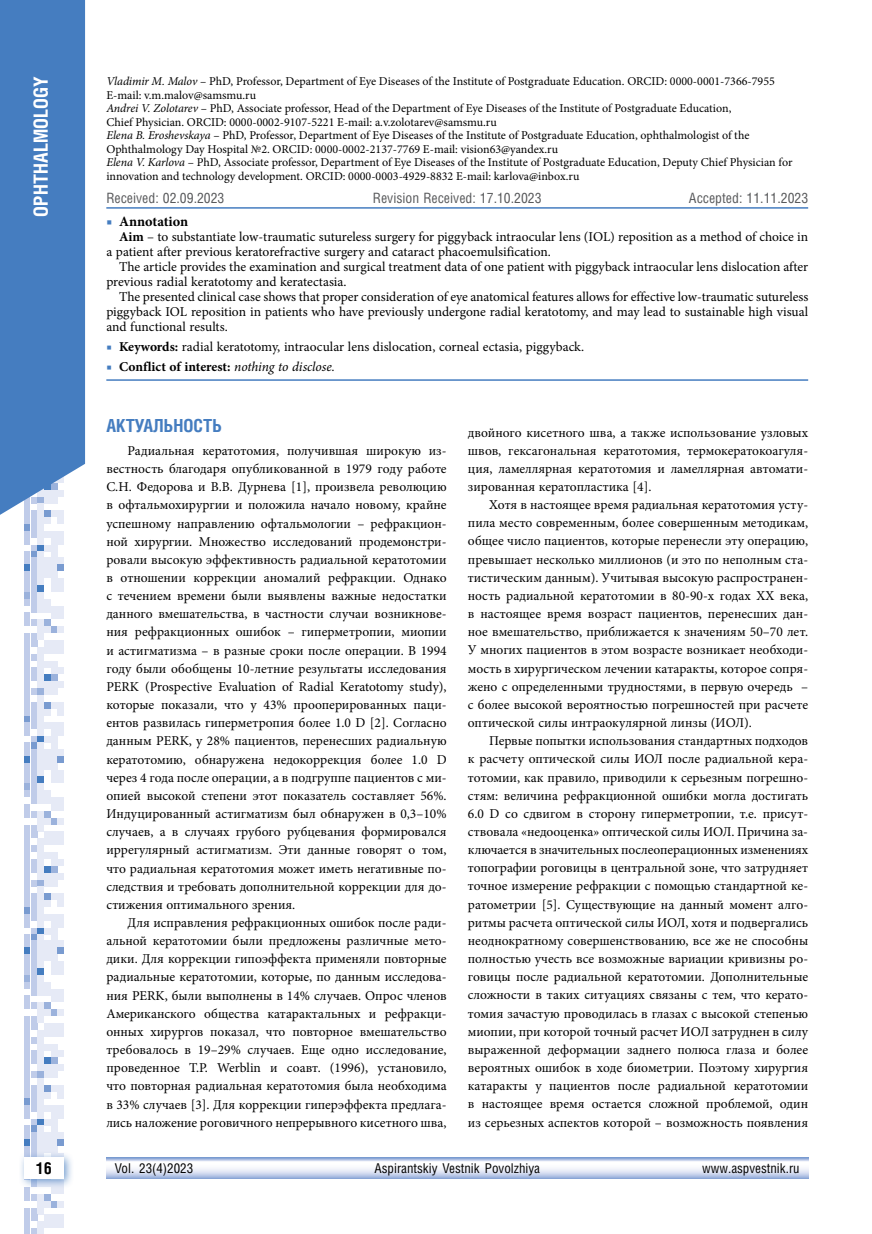
<style>
.page{position:relative;width:872px;height:1234px;background:#fff}
.page>*{position:absolute;margin:0;border:0;box-sizing:border-box;transform-origin:0 0}
.t1{font:700 19.5px "Helios Cond C";color:#fff}
.t2{font:700 18px "Helios Cond C";color:#457dc0}
.t3{font:700 16.5px "Helios Cond C";color:#000}
.t4{font:14.25px "Helios Cond C";color:#58595b}
.t5{font:700 14.25px "Minion Pro";letter-spacing:-.005em;color:#000}
.t6{font:13.5px/18.1px "Minion Pro";color:#000;text-align:justify}
.t7{font:13.5px "Helios Cond C";color:#000}
.t8{font:700 13.5px "Minion Pro";color:#000}
.t9{font:12px/13.5px "Minion Pro";color:#000}
.s1{font-style:italic}
.s2{font-weight:400;color:#457dc0}
.s3{font-weight:700}
.s4{color:#457dc0}
.s5{font-weight:400;font-style:italic}
</style>
<div class="page">
<svg style="left:24px;top:527px;width:40px;height:37px"></svg>
<div style="left:24px;top:564px;width:6px;height:7px;background:#457dc0"></div>
<div style="left:31px;top:564px;width:6px;height:7px;background:#c0cce9"></div>
<div style="left:38px;top:564px;width:6px;height:7px;background:#e6eaf6"></div>
<div style="left:44px;top:564px;width:6px;height:7px;background:#e6eaf6"></div>
<div style="left:51px;top:564px;width:6px;height:7px;background:#e6eaf6"></div>
<div style="left:58px;top:564px;width:6px;height:7px;background:#799bd0"></div>
<svg style="left:24px;top:571px;width:40px;height:144px"></svg>
<div style="left:24px;top:715px;width:6px;height:7px;background:#799bd0"></div>
<div style="left:31px;top:715px;width:6px;height:7px;background:#c0cce9"></div>
<div style="left:38px;top:715px;width:6px;height:7px;background:#e6eaf6"></div>
<svg style="left:24px;top:722px;width:40px;height:47px"></svg>
<div style="left:24px;top:769px;width:6px;height:7px;background:#c0cce9"></div>
<div style="left:31px;top:769px;width:6px;height:7px;background:#c0cce9"></div>
<div style="left:38px;top:769px;width:6px;height:7px;background:#e6eaf6"></div>
<div style="left:51px;top:769px;width:6px;height:7px;background:#e6eaf6"></div>
<div style="left:58px;top:769px;width:6px;height:7px;background:#e6eaf6"></div>
<svg style="left:24px;top:776px;width:40px;height:253px"></svg>
<div style="left:24px;top:1029px;width:6px;height:7px;background:#c0cce9"></div>
<div style="left:38px;top:1029px;width:6px;height:7px;background:#e6eaf6"></div>
<div style="left:44px;top:1029px;width:6px;height:7px;background:#e6eaf6"></div>
<div style="left:51px;top:1029px;width:6px;height:7px;background:#e6eaf6"></div>
<div style="left:58px;top:1029px;width:6px;height:7px;background:#e6eaf6"></div>
<svg style="left:24px;top:1036px;width:40px;height:41px"></svg>
<div style="left:24px;top:1077px;width:6px;height:7px;background:#c0cce9"></div>
<div style="left:38px;top:1077px;width:6px;height:7px;background:#e6eaf6"></div>
<svg style="left:24px;top:1084px;width:40px;height:54px"></svg>
<div style="left:24px;top:1138px;width:6px;height:7px;background:#457dc0"></div>
<div style="left:31px;top:1138px;width:6px;height:7px;background:#c0cce9"></div>
<div style="left:38px;top:1138px;width:6px;height:7px;background:#e6eaf6"></div>
<div style="left:44px;top:1138px;width:6px;height:7px;background:#e6eaf6"></div>
<div style="left:51px;top:1138px;width:6px;height:7px;background:#e6eaf6"></div>
<div style="left:58px;top:1138px;width:6px;height:7px;background:#799bd0"></div>
<svg style="left:24px;top:1145px;width:40px;height:6px"></svg>
<div style="left:24px;top:1186px;width:6px;height:7px;background:#c0cce9"></div>
<div style="left:51px;top:1186px;width:6px;height:7px;background:#e6eaf6"></div>
<div style="left:58px;top:1186px;width:6px;height:7px;background:#e6eaf6"></div>
<svg style="left:24px;top:1193px;width:40px;height:40px"></svg>
<div style="left:18px;top:1151px;width:56px;height:37px;background:#457dc0;opacity:.75"></div>
<div style="left:24px;top:1157px;width:40px;height:21px;background:#fff"></div>
<svg style="left:0;top:0;width:85px;height:527px;background:#5085c4"></svg>
<svg style="left:106px;top:1157px;width:702px;height:21px"></svg>
<hr style="left:106px;top:207px;width:702px;height:2px;background:#457dc0">
<hr style="left:106px;top:379px;width:702px;height:2px;background:#457dc0">
<h1 class="t1" style="left:29px;top:216px;width:140px;rotate:-90deg">Ophthalmology</h1>
<p class="t9" style="left:106px;top:75px;width:687px"><span class="s1">Vladimir M. Malov</span> – PhD, Professor, Department of Eye Diseases of the Institute of Postgraduate Education. ORCID: 0000-0001-7366-7955<br>E-mail: v.m.malov@samsmu.ru<br><span class="s1">Andrei V. Zolotarev</span> – PhD, Associate professor, Head of the Department of Eye Diseases of the Institute of Postgraduate Education,<br>Chief Physician. ORCID: 0000-0002-9107-5221 E-mail: a.v.zolotarev@samsmu.ru<br><span class="s1">Elena B. Eroshevskaya</span> – PhD, Professor, Department of Eye Diseases of the Institute of Postgraduate Education, ophthalmologist of the Ophthalmology Day Hospital №2. ORCID: 0000-0002-2137-7769 E-mail: vision63@yandex.ru<br><span class="s1">Elena V. Karlova</span> – PhD, Associate professor, Department of Eye Diseases of the Institute of Postgraduate Education, Deputy Chief Physician for innovation and technology development. ORCID: 0000-0003-4929-8832 E-mail: karlova@inbox.ru</p>
<p class="t4" style="left:106px;top:190px;width:120px">Received: 02.09.2023</p>
<p class="t4" style="left:373px;top:190px;width:170px">Revision Received: 17.10.2023</p>
<p class="t4" style="left:689px;top:190px;width:121px">Accepted: 11.11.2023</p>
<p class="t5" style="left:106px;top:211px;width:83px"><span class="s2">■</span> Annotation</p>
<p class="t6" style="left:106px;top:229px;width:703px;line-height:15px;text-indent:13px"><span class="s3">Aim</span> – to substantiate low-traumatic sutureless surgery for piggyback intraocular lens (IOL) reposition as a method of choice in a patient after previous keratorefractive surgery and cataract phacoemulsification.</p>
<p class="t6" style="left:106px;top:259px;width:703px;line-height:15px;text-indent:13px">The article provides the examination and surgical treatment data of one patient with piggyback intraocular lens dislocation after previous radial keratotomy and keratectasia.</p>
<p class="t6" style="left:106px;top:289px;width:703px;line-height:15px;text-indent:13px">The presented clinical case shows that proper consideration of eye anatomical features allows for effective low-traumatic sutureless piggyback IOL reposition in patients who have previously undergone radial keratotomy, and may lead to sustainable high visual and functional results.</p>
<p class="t6" style="left:106px;top:337px;width:479px"><span class="s4">■</span> <span class="s3">Keywords:</span> radial keratotomy, intraocular lens dislocation, corneal ectasia, piggyback.</p>
<p class="t8" style="left:106px;top:357px;width:230px"><span class="s2">■</span> Conflict of interest: <span class="s5">nothing to disclose.</span></p>
<h2 class="t2" style="left:106px;top:415px;width:117px">АКТУАЛЬНОСТЬ</h2>
<p class="t6" style="left:106px;top:441px;width:342px;text-indent:21px">Радиальная кератотомия, получившая широкую из&shy;вестность благодаря опубликованной в 1979 году работе С.Н. Федорова и В.В. Дурнева [1], произвела революцию в офтальмохирургии и положила начало новому, крайне успешному направлению офтальмологии – рефракцион&shy;ной хирургии. Множество исследований продемонстри&shy;ровали высокую эффективность радиальной кератотомии в отношении коррекции аномалий рефракции. Однако с течением времени были выявлены важные недостатки данного вмешательства, в частности случаи возникнове&shy;ния рефракционных ошибок – гиперметропии, миопии и астигматизма – в разные сроки после операции. В 1994 году были обобщены 10-летние результаты исследования PERK (Prospective Evaluation of Radial Keratotomy study), которые показали, что у 43% прооперированных паци&shy;ентов развилась гиперметропия более 1.0 D [2]. Согласно данным PERK, у 28% пациентов, перенесших радиальную кератотомию, обнаружена недокоррекция более 1.0 D через 4 года после операции, а в подгруппе пациентов с ми&shy;опией высокой степени этот показатель составляет 56%.<br>Индуцированный астигматизм был обнаружен в 0,3–10% случаев, а в случаях грубого рубцевания формировался иррегулярный астигматизм. Эти данные говорят о том, что радиальная кератотомия может иметь негативные по&shy;следствия и требовать дополнительной коррекции для до&shy;стижения оптимального зрения.</p>
<p class="t6" style="left:106px;top:913px;width:342px;text-indent:21px">Для исправления рефракционных ошибок после ради&shy;альной кератотомии были предложены различные мето&shy;дики. Для коррекции гипоэффекта применяли повторные радиальные кератотомии, которые, по данным исследова&shy;ния PERK, были выполнены в 14% случаев. Опрос членов Американского общества катарактальных и рефракци&shy;онных хирургов показал, что повторное вмешательство требовалось в 19–29% случаев. Еще одно исследование, проведенное T.P. Werblin и соавт. (1996), установило, что повторная радиальная кератотомия была необходима в 33% случаев [3]. Для коррекции гиперэффекта предлага&shy;лись наложение роговичного непрерывного кисетного шва,</p>
<p class="t6" style="left:468px;top:423px;width:342px">двойного кисетного шва, а также использование узловых швов, гексагональная кератотомия, термокератокоагуля&shy;ция, ламеллярная кератотомия и ламеллярная автомати&shy;зированная кератопластика [4].</p>
<p class="t6" style="left:468px;top:495px;width:342px;text-indent:21px">Хотя в настоящее время радиальная кератотомия усту&shy;пила место современным, более совершенным методикам, общее число пациентов, которые перенесли эту операцию, превышает несколько миллионов (и это по неполным ста&shy;тистическим данным). Учитывая высокую распространен&shy;ность радиальной кератотомии в 80-90-х годах XX века, в настоящее время возраст пациентов, перенесших дан&shy;ное вмешательство, приближается к значениям 50–70 лет.<br>У многих пациентов в этом возрасте возникает необходи&shy;мость в хирургическом лечении катаракты, которое сопря&shy;жено с определенными трудностями, в первую очередь – с более высокой вероятностью погрешностей при расчете оптической силы интраокулярной линзы (ИОЛ).</p>
<p class="t6" style="left:468px;top:731px;width:342px;text-indent:21px">Первые попытки использования стандартных подходов к расчету оптической силы ИОЛ после радиальной кера&shy;тотомии, как правило, приводили к серьезным погрешно&shy;стям: величина рефракционной ошибки могла достигать 6.0 D со сдвигом в сторону гиперметропии, т.е. присут&shy;ствовала «недооценка» оптической силы ИОЛ. Причина за&shy;ключается в значительных послеоперационных изменениях топографии роговицы в центральной зоне, что затрудняет точное измерение рефракции с помощью стандартной ке&shy;ратометрии [5]. Существующие на данный момент алго&shy;ритмы расчета оптической силы ИОЛ, хотя и подвергались неоднократному совершенствованию, все же не способны полностью учесть все возможные вариации кривизны ро&shy;говицы после радиальной кератотомии. Дополнительные сложности в таких ситуациях связаны с тем, что керато&shy;томия зачастую проводилась в глазах с высокой степенью миопии, при которой точный расчет ИОЛ затруднен в силу выраженной деформации заднего полюса глаза и более вероятных ошибок в ходе биометрии. Поэтому хирургия катаракты у пациентов после радиальной кератотомии в настоящее время остается сложной проблемой, один из серьезных аспектов которой – возможность появления</p>
<p class="t3" style="left:36px;top:1158px;width:18px">16</p>
<p class="t7" style="left:115px;top:1159px;width:80px">Vol. 23(4)2023</p>
<p class="t7" style="left:374px;top:1159px;width:167px">Aspirantskiy Vestnik Povolzhiya</p>
<p class="t7" style="left:702px;top:1159px;width:99px">www.aspvestnik.ru</p>
</div>
